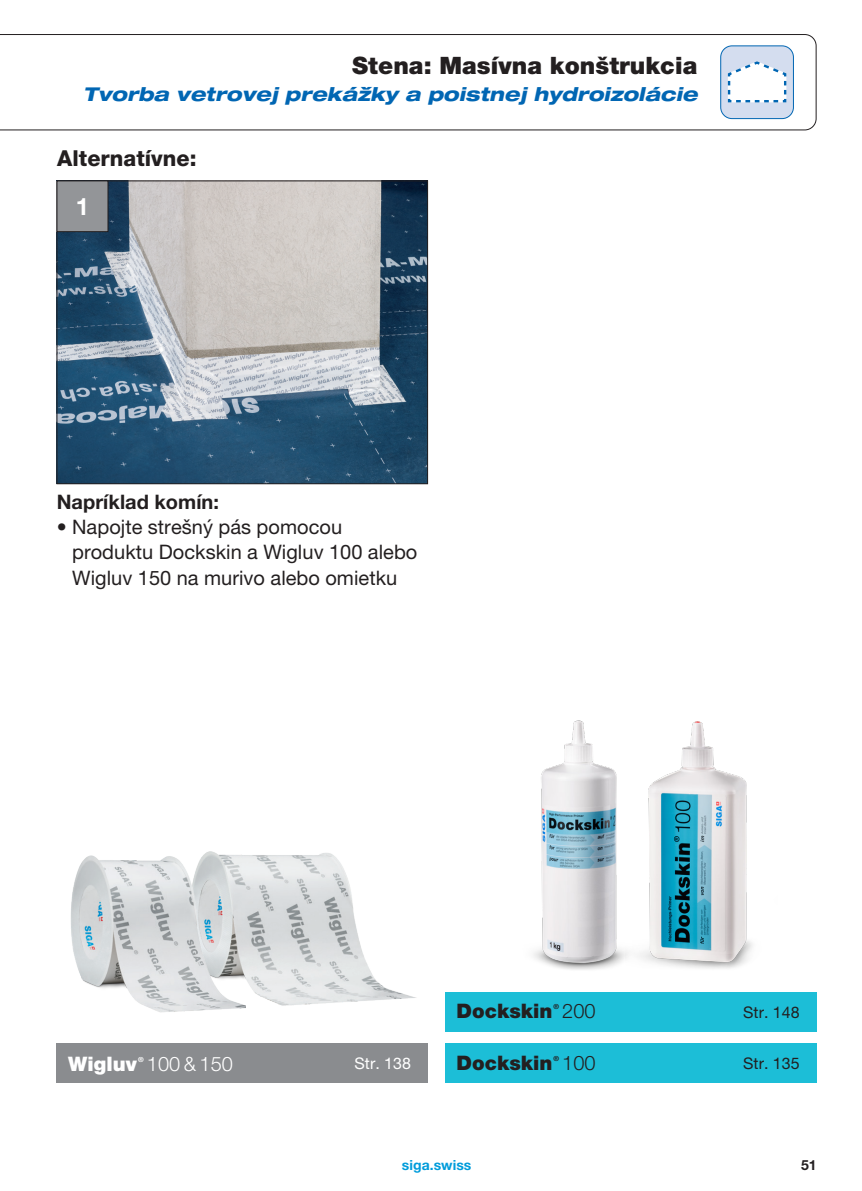
<style>
.page{position:relative;width:862px;height:1191px;background:#fff}
.page>*{position:absolute;margin:0;border:0;box-sizing:border-box;transform-origin:0 0}
.t1{font:900 24px "Helvetica Neue LT Pro";letter-spacing:.005em;color:#231f20}
.t2{font:700 24px "Helvetica Neue LT Pro";color:#fff}
.t3{font:800 22px "Helvetica Neue LT Pro";letter-spacing:.005em;color:#231f20}
.t4{font:20px/25.2px "Helvetica Neue LT Pro";letter-spacing:.005em;color:#231f20}
.t5{font:900 20px "Helvetica Neue LT Pro";letter-spacing:.005em;color:#231f20}
.t6{font:700 20px "Helvetica Neue LT Pro";letter-spacing:.005em;color:#231f20}
.t7{font:300 20px "Helvetica Neue LT Pro";letter-spacing:.005em;color:#fff}
.t8{font:900 20px "Helvetica Neue LT Pro";letter-spacing:.005em;color:#fff}
.t9{font:300 20px "Helvetica Neue LT Pro";letter-spacing:.005em;color:#231f20}
.t10{font:italic 800 expanded 19px "Helvetica Neue LT Pro";letter-spacing:.005em;color:#0166b3}
.t11{font:16px "Helvetica Neue LT Pro";letter-spacing:.005em;color:#231f20}
.t12{font:16px "Helvetica Neue LT Pro";letter-spacing:.005em;color:#fff}
.t13{font:700 14px "Helvetica Neue LT Pro";letter-spacing:.005em;color:#009cdb}
.t14{font:700 14px "Helvetica Neue LT Pro";color:#231f20}
.t15{font:700 7px "Helvetica Neue LT Pro";color:#231f20}
.t16{font:700 7px "Helvetica Neue LT Pro";color:#fff}
</style>
<div class="page">
<svg style="left:0;top:34px;width:816px;height:96px"></svg>
<div style="left:721px;top:46px;width:72px;height:73px;background:#d4ddef;border-radius:11px"></div>
<div style="left:720px;top:45px;width:74px;height:74px;border:1px solid #0166b3;border-radius:11px"></div>
<svg style="left:727px;top:61px;width:60px;height:42px"></svg>
<div style="left:57px;top:1043px;width:371px;height:40px;background:#8a8c8f"></div>
<img style="left:59px;top:183px;width:367px;height:299px">
<div style="left:57px;top:181px;width:371px;height:303px;border:1px solid #231f20"></div>
<div style="left:57px;top:181px;width:51px;height:51px;background:#939598"></div>
<div style="left:57px;top:181px;width:51px;height:51px;border:1px solid #231f20"></div>
<img style="left:533px;top:720px;width:92px;height:250px">
<img style="left:246px;top:853px;width:170px;height:153px">
<img style="left:71px;top:851px;width:175px;height:162px">
<img style="left:625px;top:721px;width:128px;height:248px">
<div style="left:445px;top:1043px;width:371px;height:40px;background:#1cbed7"></div>
<div style="left:445px;top:992px;width:371px;height:40px;background:#1cbed7"></div>
<p class="t1" style="left:352px;top:51px;width:347px">Stena: Masívna konštrukcia</p>
<p class="t10" style="left:83px;top:82px;width:616px">Tvorba vetrovej prekážky a poistnej hydroizolácie</p>
<p class="t3" style="left:57px;top:145px;width:141px">Alternatívne:</p>
<p class="t2" style="left:76px;top:191px;width:15px">1</p>
<p class="t6" style="left:57px;top:489px;width:164px">Napríklad komín:</p>
<p class="t4" style="left:72px;top:514px;width:347px;text-indent:-15px">• Napojte strešný pás pomocou produktu Dockskin a Wigluv 100 alebo<br>Wigluv 150 na murivo alebo omietku</p>
<p class="t8" style="left:68px;top:1052px;width:70px">Wigluv</p>
<p class="t16" style="left:138px;top:1055px;width:7px">®</p>
<p class="t7" style="left:147px;top:1051px;width:88px">100 &amp; 150</p>
<p class="t12" style="left:354px;top:1053px;width:58px">Str. 138</p>
<p class="t5" style="left:456px;top:999px;width:97px">Dockskin</p>
<p class="t15" style="left:553px;top:1002px;width:7px">®</p>
<p class="t9" style="left:562px;top:999px;width:35px">200</p>
<p class="t11" style="left:743px;top:1002px;width:58px">Str. 148</p>
<p class="t5" style="left:456px;top:1050px;width:97px">Dockskin</p>
<p class="t15" style="left:553px;top:1053px;width:7px">®</p>
<p class="t9" style="left:562px;top:1050px;width:35px">100</p>
<p class="t11" style="left:743px;top:1053px;width:58px">Str. 135</p>
<p class="t13" style="left:402px;top:1156px;width:71px">siga.swiss</p>
<p class="t14" style="left:801px;top:1156px;width:17px">51</p>
</div>
